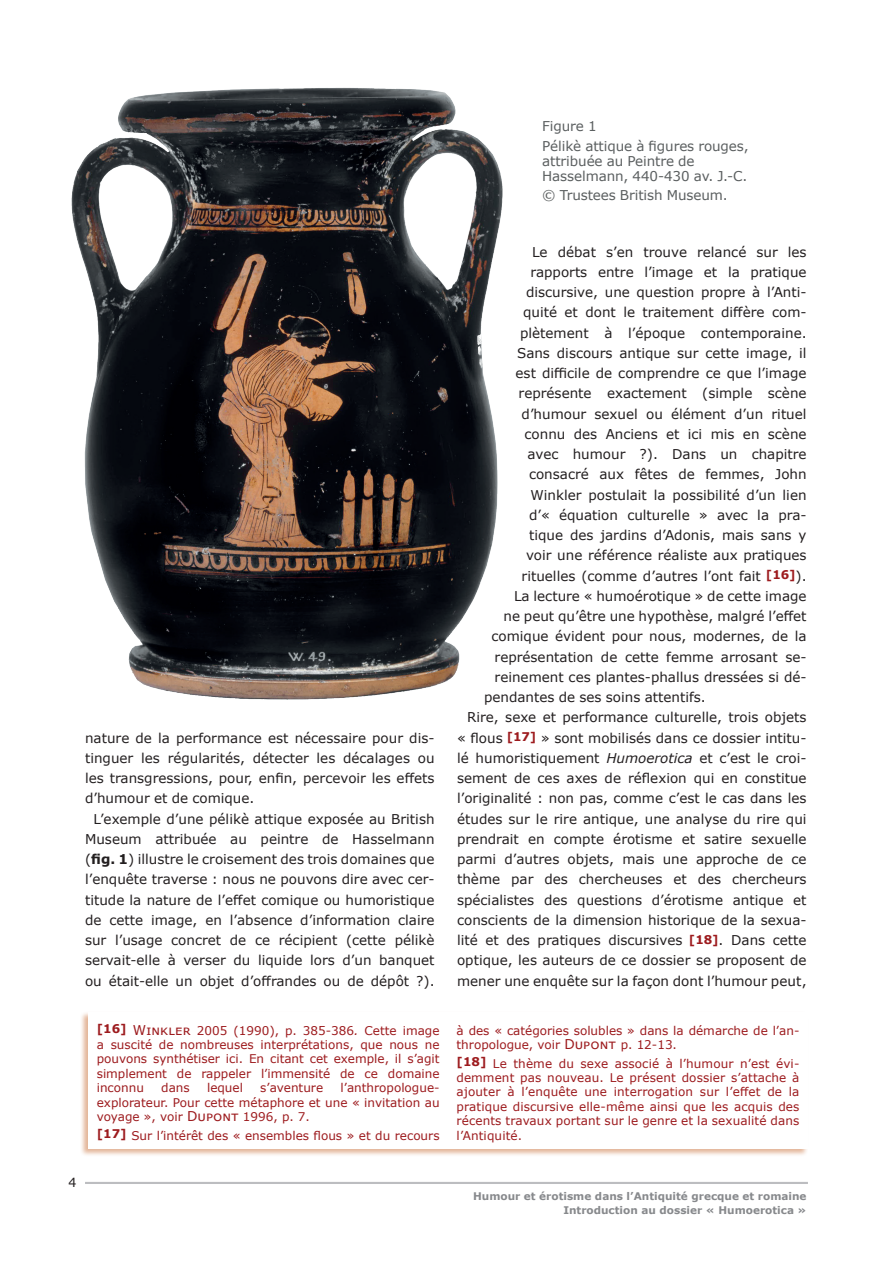
<style>
.page{position:relative;width:893px;height:1263px;background:#fff}
.page>*{position:absolute;margin:0;border:0;box-sizing:border-box;transform-origin:0 0}
.t1{font:13.5px/20.2px "Verdana";color:#231f20;text-align:justify}
.t2{font:13.5px/19.2px "Verdana";letter-spacing:-.005em;color:#5b5f60}
.t3{font:12.6px "Verdana";color:#231f20}
.t4{font:12px/14.4px "Verdana";color:#9d1b1e;text-align:justify}
.t5{font:700 10.5px/13.5px "Verdana";color:#87898c;text-align:right}
.s1{font-weight:700}
.s2{font-size:13.5px}
.s3{font-style:italic}
.s4{font-weight:700;font-size:12px;color:#9d1b1e}
</style>
<div class="page">
<hr style="left:85px;top:1182px;width:723px;height:2px;background:#bcbdc0">
<div style="left:79px;top:1012px;width:729px;height:145px;background:#c86c33;opacity:.5"></div>
<div style="left:88px;top:1012px;width:720px;height:136px;background:#fff"></div>
<img style="left:71px;top:87px;width:432px;height:613px">
<p class="t2" style="left:542px;top:117px;width:208px">Figure 1<br>Pélikè attique à figures rouges,</p>
<p class="t2" style="left:542px;top:153px;width:207px;line-height:15px">attribuée au Peintre de<br>Hasselmann, 440-430 av. J.-C.</p>
<p class="t2" style="left:542px;top:185px;width:187px">© Trustees British Museum.</p>
<p class="t1" style="left:85px;top:727px;width:351px">nature de la performance est nécessaire pour dis&shy;tinguer les régularités, détecter les décalages ou les transgressions, pour, enfin, percevoir les effets d’humour et de comique.</p>
<p class="t1" style="left:85px;top:808px;width:351px;text-indent:9px">L’exemple d’une pélikè attique exposée au British Museum attribuée au peintre de Hasselmann (<span class="s1">fig. 1</span>) illustre le croisement des trois domaines que l’enquête traverse : nous ne pouvons dire avec cer&shy;titude la nature de l’effet comique ou humoristique de cette image, en l’absence d’information claire sur l’usage concret de ce récipient (cette pélikè servait-elle à verser du liquide lors d’un banquet ou était-elle un objet d’offrandes ou de dépôt ?).</p>
<p class="t4" style="left:97px;top:1023px;width:344px"><span class="s1">[16]</span> <span class="s2">Winkler</span> 2005 (1990), p. 385-386<span class="s3">.</span> Cette image a suscité de nombreuses interprétations, que nous ne pouvons synthétiser ici. En citant cet exemple, il s’agit simplement de rappeler l’immensité de ce domaine inconnu</p>
<p class="t4" style="left:97px;top:1080px;width:344px;text-indent:244px">l’anthropologue&shy;explorateur. Pour cette métaphore et une « invitation au voyage », voir <span class="s2">Dupont</span> 1996, p. 7.</p>
<p class="t4" style="left:97px;top:1128px;width:344px"><span class="s1">[17]</span> Sur l’intérêt des « ensembles flous » et du recours</p>
<p class="t4" style="left:161px;top:1080px;width:30px">dans</p>
<p class="t4" style="left:207px;top:1080px;width:37px">lequel</p>
<p class="t4" style="left:260px;top:1080px;width:64px">s’aventure</p>
<p class="t3" style="left:69px;top:1173px;width:10px">4</p>
<p class="t1" style="left:532px;top:241px;width:276px">Le débat s’en trouve relancé sur les</p>
<p class="t1" style="left:531px;top:262px;width:278px">rapports entre l’image et la pratique</p>
<p class="t1" style="left:526px;top:282px;width:282px">discursive, une question propre à l’Anti-</p>
<p class="t1" style="left:523px;top:302px;width:285px">quité et dont le traitement diffère com-</p>
<p class="t1" style="left:520px;top:322px;width:288px">plètement à l’époque contemporaine.</p>
<p class="t1" style="left:517px;top:343px;width:291px">Sans discours antique sur cette image, il</p>
<p class="t1" style="left:516px;top:363px;width:293px">est difficile de comprendre ce que l’image</p>
<p class="t1" style="left:519px;top:383px;width:290px">représente exactement (simple scène</p>
<p class="t1" style="left:522px;top:403px;width:286px">d’humour sexuel ou élément d’un rituel</p>
<p class="t1" style="left:525px;top:424px;width:284px">connu des Anciens et ici mis en scène</p>
<p class="t1" style="left:528px;top:444px;width:281px">avec humour ?). Dans un chapitre</p>
<p class="t1" style="left:529px;top:464px;width:279px">consacré aux fêtes de femmes, John</p>
<p class="t1" style="left:531px;top:484px;width:277px">Winkler postulait la possibilité d’un lien</p>
<p class="t1" style="left:529px;top:505px;width:279px">d’« équation culturelle » avec la pra-</p>
<p class="t1" style="left:529px;top:525px;width:279px">tique des jardins d’Adonis, mais sans y</p>
<p class="t1" style="left:526px;top:545px;width:282px">voir une référence réaliste aux pratiques</p>
<p class="t1" style="left:522px;top:565px;width:286px">rituelles (comme d’autres l’ont fait <span class="s4">[16]</span>).</p>
<p class="t1" style="left:514px;top:586px;width:294px">La lecture « humoérotique » de cette image</p>
<p class="t1" style="left:504px;top:606px;width:305px">ne peut qu’être une hypothèse, malgré l’effet</p>
<p class="t1" style="left:492px;top:626px;width:316px">comique évident pour nous, modernes, de la</p>
<p class="t1" style="left:495px;top:646px;width:314px">représentation de cette femme arrosant se-</p>
<p class="t1" style="left:495px;top:667px;width:314px">reinement ces plantes-phallus dressées si dé-</p>
<p class="t1" style="left:484px;top:687px;width:223px">pendantes de ses soins attentifs.</p>
<p class="t1" style="left:467px;top:707px;width:341px">Rire, sexe et performance culturelle, trois objets</p>
<p class="t1" style="left:457px;top:727px;width:351px">« flous <span class="s4">[17]</span> » sont mobilisés dans ce dossier intitu-</p>
<p class="t1" style="left:457px;top:748px;width:351px">lé humoristiquement <span class="s3">Humoerotica</span> et c’est le croi-</p>
<p class="t1" style="left:457px;top:768px;width:351px">sement de ces axes de réflexion qui en constitue</p>
<p class="t1" style="left:457px;top:788px;width:351px">l’originalité : non pas, comme c’est le cas dans les</p>
<p class="t1" style="left:457px;top:808px;width:351px">études sur le rire antique, une analyse du rire qui</p>
<p class="t1" style="left:457px;top:829px;width:351px">prendrait en compte érotisme et satire sexuelle</p>
<p class="t1" style="left:457px;top:849px;width:351px">parmi d’autres objets, mais une approche de ce</p>
<p class="t1" style="left:457px;top:869px;width:351px">thème par des chercheuses et des chercheurs</p>
<p class="t1" style="left:457px;top:889px;width:351px">spécialistes des questions d’érotisme antique et</p>
<p class="t1" style="left:457px;top:910px;width:351px">conscients de la dimension historique de la sexua-</p>
<p class="t1" style="left:457px;top:930px;width:351px">lité et des pratiques discursives <span class="s4">[18]</span>. Dans cette</p>
<p class="t1" style="left:457px;top:950px;width:351px">optique, les auteurs de ce dossier se proposent de</p>
<p class="t1" style="left:457px;top:970px;width:351px">mener une enquête sur la façon dont l’humour peut,</p>
<p class="t4" style="left:457px;top:1023px;width:344px">à des « catégories solubles » dans la démarche de l’an&shy;thropologue, voir <span class="s2">Dupont</span> p. 12-13.</p>
<p class="t4" style="left:457px;top:1056px;width:344px"><span class="s1">[18]</span> Le thème du sexe associé à l’humour n’est évi&shy;demment pas nouveau. Le présent dossier s’attache à ajouter à l’enquête une interrogation sur l’effet de la pratique discursive elle-même ainsi que les acquis des récents travaux portant sur le genre et la sexualité dans l’Antiquité.</p>
<p class="t5" style="left:473px;top:1189px;width:335px">Humour et érotisme dans l’Antiquité grecque et romaine<br>Introduction au dossier « Humoerotica »</p>
</div>
